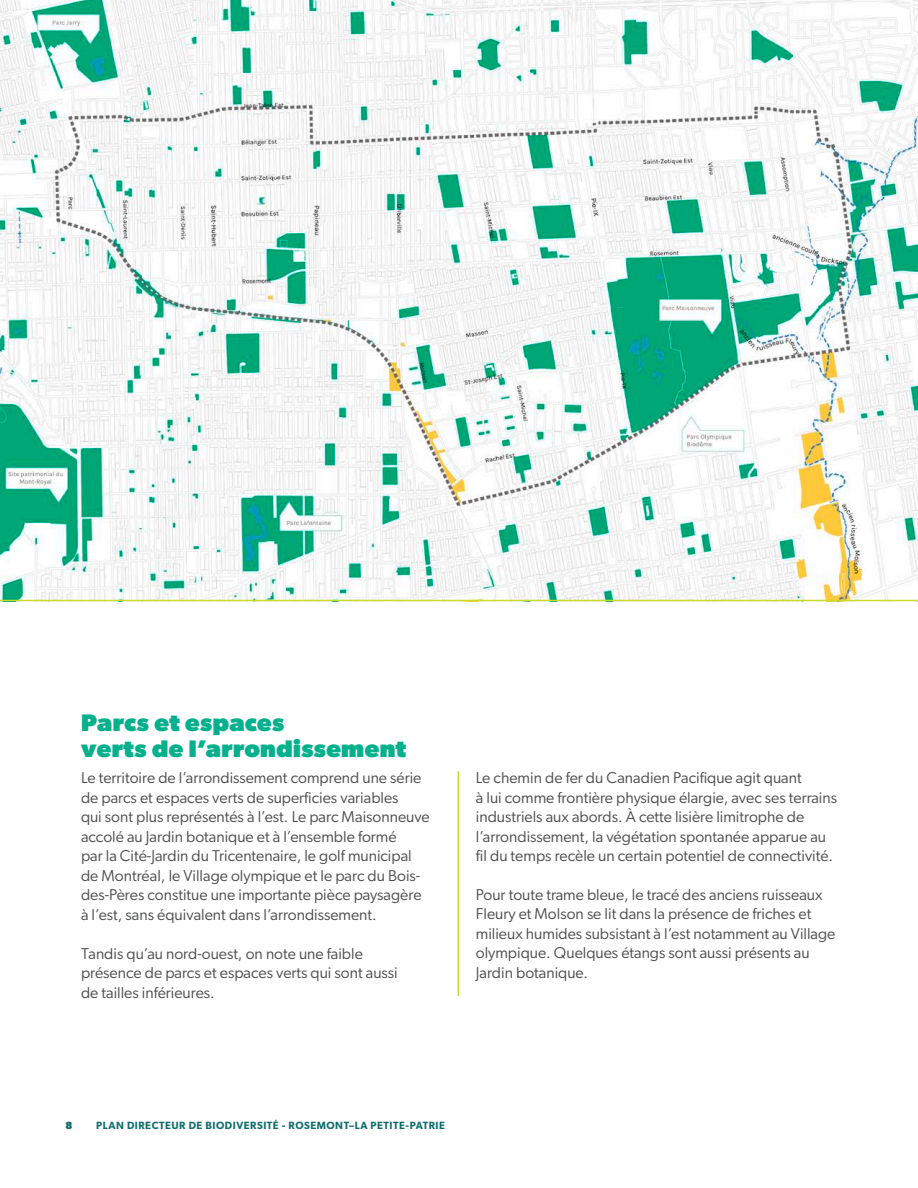
<style>
.page{position:relative;width:918px;height:1188px;background:#fff}
.page>*{position:absolute;margin:0;border:0;box-sizing:border-box;transform-origin:0 0}
.t1{font:800 24px/25.5px "Gibson";letter-spacing:.02em;color:#05b08d}
.t2{font:15.75px/19.5px "Gibson";color:#4b4c4d}
.t3{font:600 10.5px "Gibson";letter-spacing:.05em;color:#0e6d6a}
.t4{font:700 10.5px "Gibson";color:#0e6d6a}
.t5{font:6px "Arial";color:#231f20}
</style>
<div class="page">
<hr style="left:458px;top:771px;width:1px;height:225px;background:#cadb2a">
<img style="left:0;top:0;width:917px;height:600px">
<div style="left:397px;top:198px;width:5px;height:11px;background:#00a875"></div>
<hr style="left:0;top:600px;width:917px;height:1px;background:#cadb2a">
<p class="t5" style="left:403px;top:204px;width:6px;rotate:90deg">D</p>
<h1 class="t1" style="left:81px;top:710px;width:327px">Parcs et espaces<br>verts de l’arrondissement</h1>
<p class="t2" style="left:81px;top:768px;width:350px">Le territoire de l’arrondissement comprend une série de parcs et espaces verts de superficies variables<br>qui sont plus représentés à l’est. Le parc Maisonneuve accolé au Jardin botanique et à l’ensemble formé<br>par la Cité-Jardin du Tricentenaire, le golf municipal de Montréal, le Village olympique et le parc du Bois&shy;des-Pères constitue une importante pièce paysagère à l’est, sans équivalent dans l’arrondissement.</p>
<p class="t2" style="left:81px;top:943px;width:318px">Tandis qu’au nord-ouest, on note une faible présence de parcs et espaces verts qui sont aussi de tailles inférieures.</p>
<p class="t2" style="left:476px;top:768px;width:363px">Le chemin de fer du Canadien Pacifique agit quant<br>à lui comme frontière physique élargie, avec ses terrains industriels aux abords. À cette lisière limitrophe de l’arrondissement, la végétation spontanée apparue au fil du temps recèle un certain potentiel de connectivité.</p>
<p class="t2" style="left:476px;top:885px;width:361px">Pour toute trame bleue, le tracé des anciens ruisseaux Fleury et Molson se lit dans la présence de friches et milieux humides subsistant à l’est notamment au Village olympique. Quelques étangs sont aussi présents au Jardin botanique.</p>
<p class="t4" style="left:65px;top:1119px;width:8px">8</p>
<p class="t3" style="left:96px;top:1119px;width:350px">PLAN DIRECTEUR DE BIODIVERSITÉ - ROSEMONT–LA PETITE-PATRIE</p>
</div>
